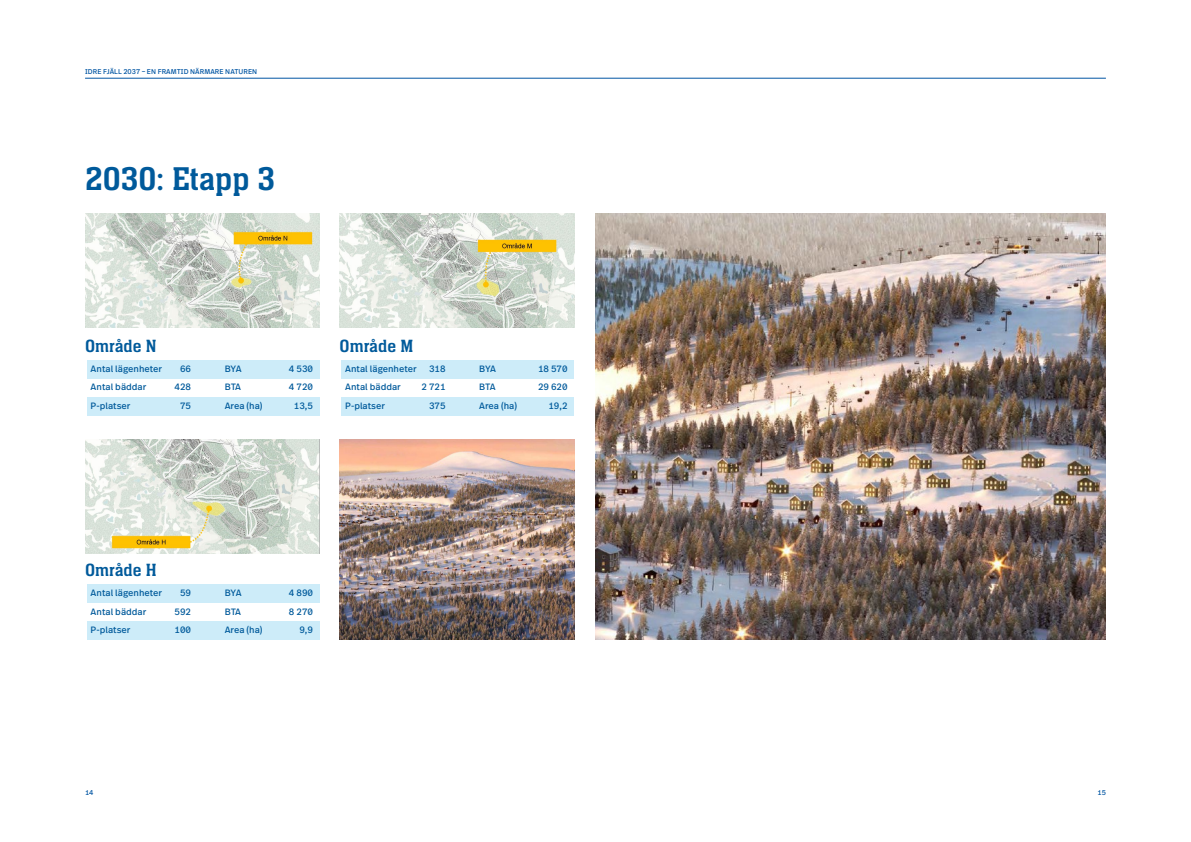
<style>
.page{position:relative;width:1191px;height:842px;background:#fff}
.page>*{position:absolute;margin:0;border:0;box-sizing:border-box;transform-origin:0 0}
.t1{font:34.1px "Neue Aachen Pro";color:#005a9b}
.t2{font:18.4px "Neue Aachen Pro";color:#005a9b}
.t3{font:9.2px/18.4px "Real Text Pro";color:#005a9b}
.t4{font:7px "Real Text Pro";letter-spacing:.01em;color:#0055a3}
</style>
<div class="page">
<hr style="left:85px;top:78px;width:1021px;height:1px;background:#0055a3">
<div style="left:87px;top:360px;width:232px;height:19px;background:#cdecf9"></div>
<div style="left:341px;top:360px;width:233px;height:19px;background:#cdecf9"></div>
<div style="left:87px;top:584px;width:232px;height:19px;background:#cdecf9"></div>
<div style="left:87px;top:397px;width:232px;height:18px;background:#cdecf9"></div>
<div style="left:341px;top:397px;width:233px;height:18px;background:#cdecf9"></div>
<div style="left:87px;top:621px;width:232px;height:19px;background:#cdecf9"></div>
<img style="left:85px;top:214px;width:234px;height:113px">
<img style="left:339px;top:214px;width:235px;height:113px">
<img style="left:85px;top:439px;width:234px;height:114px">
<img style="left:595px;top:214px;width:511px;height:426px">
<img style="left:339px;top:439px;width:235px;height:201px">
<p class="t4" style="left:85px;top:67px;width:174px">IDRE FJÄLL 2037 – EN FRAMTID NÄRMARE NATUREN</p>
<h1 class="t1" style="left:85px;top:160px;width:192px">2030: Etapp 3</h1>
<h2 class="t2" style="left:85px;top:336px;width:73px">Område N</h2>
<h2 class="t2" style="left:339px;top:336px;width:75px">Område M</h2>
<p class="t3" style="left:91px;top:359px;width:73px">Antal lägenheter<br>Antal bäddar<br>P-platser</p>
<p class="t3" style="left:345px;top:359px;width:73px">Antal lägenheter<br>Antal bäddar<br>P-platser</p>
<p class="t3" style="left:174px;top:359px;width:18px;text-align:center">66<br>428<br>75</p>
<p class="t3" style="left:421px;top:359px;width:26px;text-align:right">318<br>2 721<br>375</p>
<p class="t3" style="left:289px;top:359px;width:26px;text-align:center">4 530<br>4 720<br>13,5</p>
<p class="t3" style="left:538px;top:359px;width:31px;text-align:right">18 570<br>29 620<br>19,2</p>
<p class="t3" style="left:225px;top:359px;width:39px">BYA<br>BTA<br>Area (ha)</p>
<p class="t3" style="left:479px;top:359px;width:39px">BYA<br>BTA<br>Area (ha)</p>
<h2 class="t2" style="left:85px;top:560px;width:73px">Område H</h2>
<p class="t3" style="left:91px;top:583px;width:73px">Antal lägenheter<br>Antal bäddar<br>P-platser</p>
<p class="t3" style="left:174px;top:583px;width:18px;text-align:center">59<br>592<br>100</p>
<p class="t3" style="left:225px;top:583px;width:39px">BYA<br>BTA<br>Area (ha)</p>
<p class="t3" style="left:289px;top:583px;width:26px;text-align:right">4 890<br>8 270<br>9,9</p>
<p class="t4" style="left:85px;top:788px;width:10px">14</p>
<p class="t4" style="left:1097px;top:788px;width:10px">15</p>
</div>
